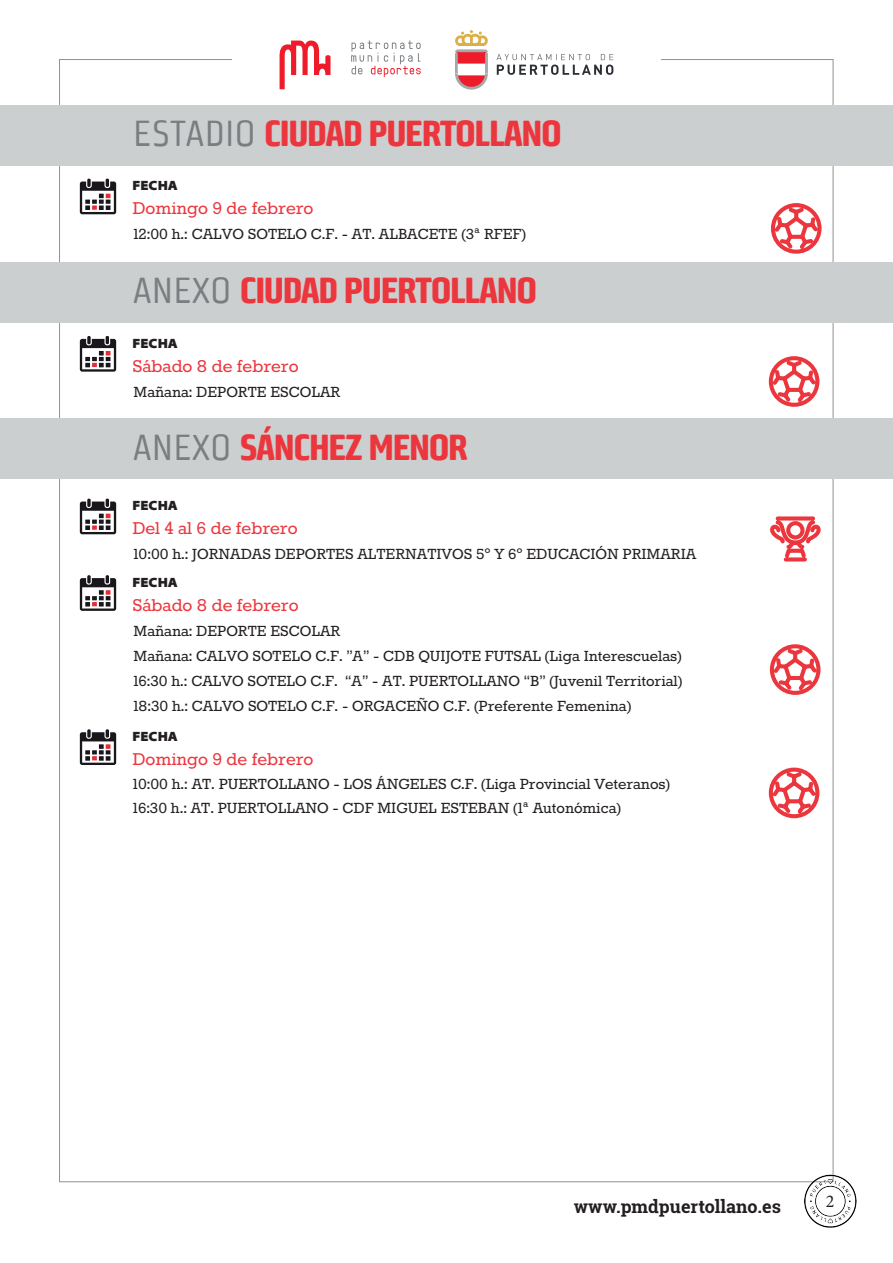
<style>
.page{position:relative;width:893px;height:1263px;background:#fff}
.page>*{position:absolute;margin:0;border:0;box-sizing:border-box;transform-origin:0 0}
.cabecera{font:800 36px "Bunuelo Clean Pro";letter-spacing:-.04em;color:#ec363e}
.texto_fecha{font:21px "Rokkitt";color:#ec363e}
.texto{font:18px "Rokkitt";color:#231f20}
.t1{font:700 18px "Roboto Slab";color:#231f20}
.t2{font:18px "Minion Pro";color:#231f20}
.fecha{font:900 13.5px "Santana";color:#231f20}
.s1{font-weight:400;color:#7a7e81}
</style>
<div class="page">
<svg style="left:351px;top:40px;width:70px;height:37px"></svg>
<svg style="left:280px;top:41px;width:50px;height:48px"></svg>
<svg style="left:455px;top:30px;width:33px;height:60px"></svg>
<svg style="left:496px;top:54px;width:117px;height:21px"></svg>
<img style="left:781px;top:1168px;width:76px;height:60px">
<svg style="left:80px;top:575px;width:36px;height:36px"></svg>
<svg style="left:769px;top:644px;width:52px;height:51px"></svg>
<div style="left:0;top:418px;width:893px;height:61px;background:#cccfcf"></div>
<svg style="left:80px;top:729px;width:36px;height:36px"></svg>
<svg style="left:768px;top:767px;width:52px;height:52px"></svg>
<svg style="left:80px;top:179px;width:36px;height:35px"></svg>
<svg style="left:771px;top:203px;width:51px;height:51px"></svg>
<div style="left:0;top:105px;width:893px;height:61px;background:#cccfcf"></div>
<svg style="left:80px;top:336px;width:36px;height:36px"></svg>
<svg style="left:768px;top:356px;width:52px;height:51px"></svg>
<div style="left:0;top:262px;width:893px;height:61px;background:#cccfcf"></div>
<svg style="left:80px;top:499px;width:36px;height:35px"></svg>
<svg style="left:770px;top:516px;width:51px;height:46px"></svg>
<p class="cabecera" style="left:134px;top:111px;width:430px"><span class="s1">ESTADIO</span> CIUDAD PUERTOLLANO</p>
<p class="fecha" style="left:133px;top:179px;width:47px">FECHA</p>
<p class="texto_fecha" style="left:132px;top:198px;width:183px">Domingo 9 de febrero</p>
<p class="texto" style="left:133px;top:226px;width:394px">12:00 h.: CALVO SOTELO C.F. - AT. ALBACETE (3ª RFEF)</p>
<p class="cabecera" style="left:133px;top:269px;width:406px"><span class="s1">ANEXO</span> CIUDAD PUERTOLLANO</p>
<p class="fecha" style="left:133px;top:336px;width:47px">FECHA</p>
<p class="texto_fecha" style="left:132px;top:356px;width:168px">Sábado 8 de febrero</p>
<p class="texto" style="left:133px;top:383px;width:208px">Mañana: DEPORTE ESCOLAR</p>
<p class="cabecera" style="left:133px;top:425px;width:336px"><span class="s1">ANEXO</span> SÁNCHEZ MENOR</p>
<p class="fecha" style="left:133px;top:499px;width:47px">FECHA</p>
<p class="texto_fecha" style="left:132px;top:518px;width:167px">Del 4 al 6 de febrero</p>
<p class="texto" style="left:133px;top:546px;width:564px">10:00 h.: JORNADAS DEPORTES ALTERNATIVOS 5º Y 6º EDUCACIÓN PRIMARIA</p>
<p class="fecha" style="left:133px;top:575px;width:47px">FECHA</p>
<p class="texto_fecha" style="left:132px;top:595px;width:168px">Sábado 8 de febrero</p>
<p class="texto" style="left:133px;top:622px;width:208px">Mañana: DEPORTE ESCOLAR</p>
<p class="texto" style="left:133px;top:648px;width:550px">Mañana: CALVO SOTELO C.F. ”A” - CDB QUIJOTE FUTSAL (Liga Interescuelas)</p>
<p class="texto" style="left:133px;top:672px;width:550px">16:30 h.: CALVO SOTELO C.F. “A” - AT. PUERTOLLANO “B” (Juvenil Territorial)</p>
<p class="texto" style="left:133px;top:698px;width:499px">18:30 h.: CALVO SOTELO C.F. - ORGACEÑO C.F. (Preferente Femenina)</p>
<p class="texto_fecha" style="left:132px;top:749px;width:183px">Domingo 9 de febrero</p>
<p class="texto" style="left:133px;top:775px;width:539px">10:00 h.: AT. PUERTOLLANO - LOS ÁNGELES C.F. (Liga Provincial Veteranos)</p>
<p class="fecha" style="left:133px;top:729px;width:47px">FECHA</p>
<p class="texto" style="left:133px;top:800px;width:490px">16:30 h.: AT. PUERTOLLANO - CDF MIGUEL ESTEBAN (1ª Autonómica)</p>
<p class="t1" style="left:574px;top:1194px;width:209px">www.pmdpuertollano.es</p>
<p class="t2" style="left:826px;top:1189px;width:10px">2</p>
</div>
